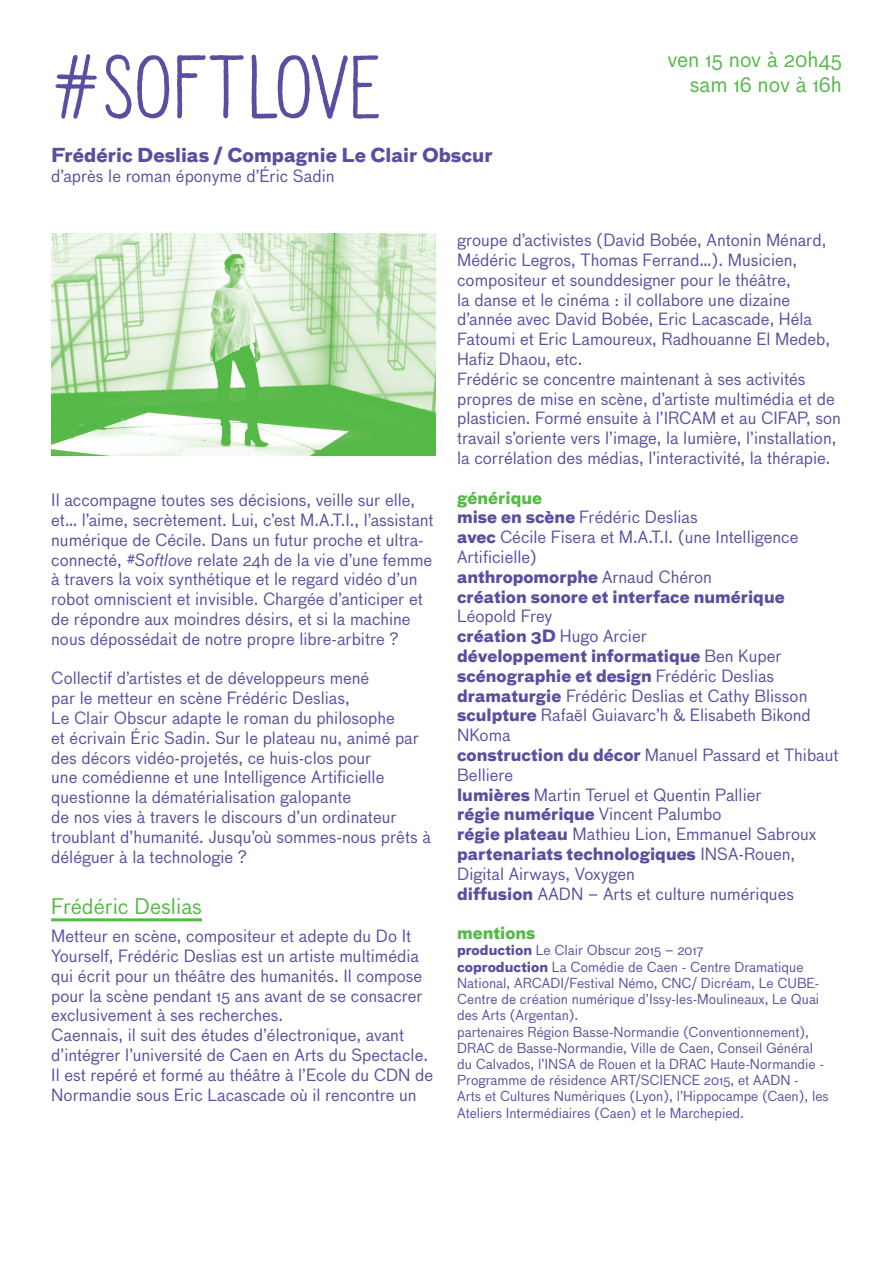
<style>
.page{position:relative;width:893px;height:1263px;background:#fff}
.page>*{position:absolute;margin:0;border:0;box-sizing:border-box;transform-origin:0 0}
.t1{font:90px "Maingauche";letter-spacing:-.06em;color:#5b4ea0}
.t2{font:21px/25.2px "Bau";color:#54b947;text-align:right}
.t3{font:700 18.75px "Bau";color:#5b4ea0}
.t4{font:16.5px/19.8px "Bau";color:#5b4ea0}
.t5{font:700 16.5px "Bau";color:#54b947}
.t6{font:13.5px/16.2px "Bau";color:#5b4ea0}
.s1{font-style:italic}
.s2{font-weight:700;color:#54b947}
.s3{font-weight:700}
</style>
<div class="page">
<img style="left:51px;top:234px;width:385px;height:221px">
<hr style="left:51px;top:918px;width:151px;height:3px;background:#54b947">
<h1 class="t1" style="left:51px;top:37px;width:334px">#SOFTLOVE</h1>
<p class="t3" style="left:51px;top:143px;width:443px">Frédéric Deslias / Compagnie Le Clair Obscur</p>
<p class="t4" style="left:51px;top:166px;width:285px">d’après le roman éponyme d’Éric Sadin</p>
<p class="t2" style="left:667px;top:47px;width:176px">ven 15 nov à 20h45 sam 16 nov à 16h</p>
<p class="t4" style="left:51px;top:490px;width:384px">Il accompagne toutes ses décisions, veille sur elle, et… l’aime, secrètement. Lui, c’est M.A.T.I., l’assistant numérique de Cécile. Dans un futur proche et ultra&shy;connecté, <span class="s1">#Softlove</span> relate 24h de la vie d’une femme à travers la voix synthétique et le regard vidéo d’un robot omniscient et invisible. Chargée d’anticiper et de répondre aux moindres désirs, et si la machine nous dépossédait de notre propre libre-arbitre ?</p>
<p class="t4" style="left:51px;top:668px;width:381px">Collectif d’artistes et de développeurs mené<br>par le metteur en scène Frédéric Deslias,<br>Le Clair Obscur adapte le roman du philosophe<br>et écrivain Éric Sadin. Sur le plateau nu, animé par des décors vidéo-projetés, ce huis-clos pour<br>une comédienne et une Intelligence Artificielle questionne la dématérialisation galopante<br>de nos vies à travers le discours d’un ordinateur troublant d’humanité. Jusqu’où sommes-nous prêts à déléguer à la technologie ?</p>
<p class="t2" style="left:51px;top:893px;width:152px">Frédéric Deslias</p>
<p class="t4" style="left:51px;top:926px;width:384px">Metteur en scène, compositeur et adepte du Do It Yourself, Frédéric Deslias est un artiste multimédia qui écrit pour un théâtre des humanités. Il compose pour la scène pendant 15 ans avant de se consacrer exclusivement à ses recherches.<br>Caennais, il suit des études d’électronique, avant d’intégrer l’université de Caen en Arts du Spectacle.<br>Il est repéré et formé au théâtre à l’Ecole du CDN de Normandie sous Eric Lacascade où il rencontre un</p>
<p class="t4" style="left:457px;top:230px;width:385px">groupe d’activistes (David Bobée, Antonin Ménard, Médéric Legros, Thomas Ferrand…). Musicien, compositeur et sounddesigner pour le théâtre,<br>la danse et le cinéma : il collabore une dizaine d’année avec David Bobée, Eric Lacascade, Héla Fatoumi et Eric Lamoureux, Radhouanne El Medeb, Hafiz Dhaou, etc.<br>Frédéric se concentre maintenant à ses activités propres de mise en scène, d’artiste multimédia et de plasticien. Formé ensuite à l’IRCAM et au CIFAP, son travail s’oriente vers l’image, la lumière, l’installation, la corrélation des médias, l’interactivité, la thérapie.</p>
<p class="t4" style="left:457px;top:488px;width:343px"><span class="s2">générique<br></span><span class="s3">mise en scène</span> Frédéric Deslias<br><span class="s3">avec</span> Cécile Fisera et M.A.T.I. (une Intelligence<br>Artificielle)<br><span class="s3">anthropomorphe</span> Arnaud Chéron<br><span class="s3">création sonore et interface numérique</span></p>
<p class="t4" style="left:457px;top:606px;width:383px">Léopold Frey<br><span class="s3">création 3D</span> Hugo Arcier<br><span class="s3">développement informatique</span> Ben Kuper <span class="s3">scénographie et design</span> Frédéric Deslias <span class="s3">dramaturgie</span> Frédéric Deslias et Cathy Blisson <span class="s3">sculpture</span> Rafaël Guiavarc’h &amp; Elisabeth Bikond NKoma<br><span class="s3">construction du décor</span> Manuel Passard et Thibaut Belliere<br><span class="s3">lumières</span> Martin Teruel et Quentin Pallier<br><span class="s3">régie numérique</span> Vincent Palumbo<br><span class="s3">régie plateau</span> Mathieu Lion, Emmanuel Sabroux <span class="s3">partenariats technologiques</span> INSA-Rouen, Digital Airways, Voxygen<br><span class="s3">diffusion</span> AADN – Arts et culture numériques</p>
<p class="t5" style="left:457px;top:922px;width:80px">mentions</p>
<p class="t6" style="left:457px;top:942px;width:373px"><span class="s3">production</span> Le Clair Obscur 2015 – 2017<br><span class="s3">coproduction</span> La Comédie de Caen - Centre Dramatique National, ARCADI/Festival Némo, CNC/ Dicréam, Le CUBE-Centre de création numérique d’Issy-les-Moulineaux, Le Quai des Arts (Argentan).<br>partenaires Région Basse-Normandie (Conventionnement), DRAC de Basse-Normandie, Ville de Caen, Conseil Général du Calvados, l’INSA de Rouen et la DRAC Haute-Normandie - Programme de résidence ART/SCIENCE 2015, et AADN -<br>Arts et Cultures Numériques (Lyon), l’Hippocampe (Caen), les Ateliers Intermédiaires (Caen) et le Marchepied.</p>
</div>
